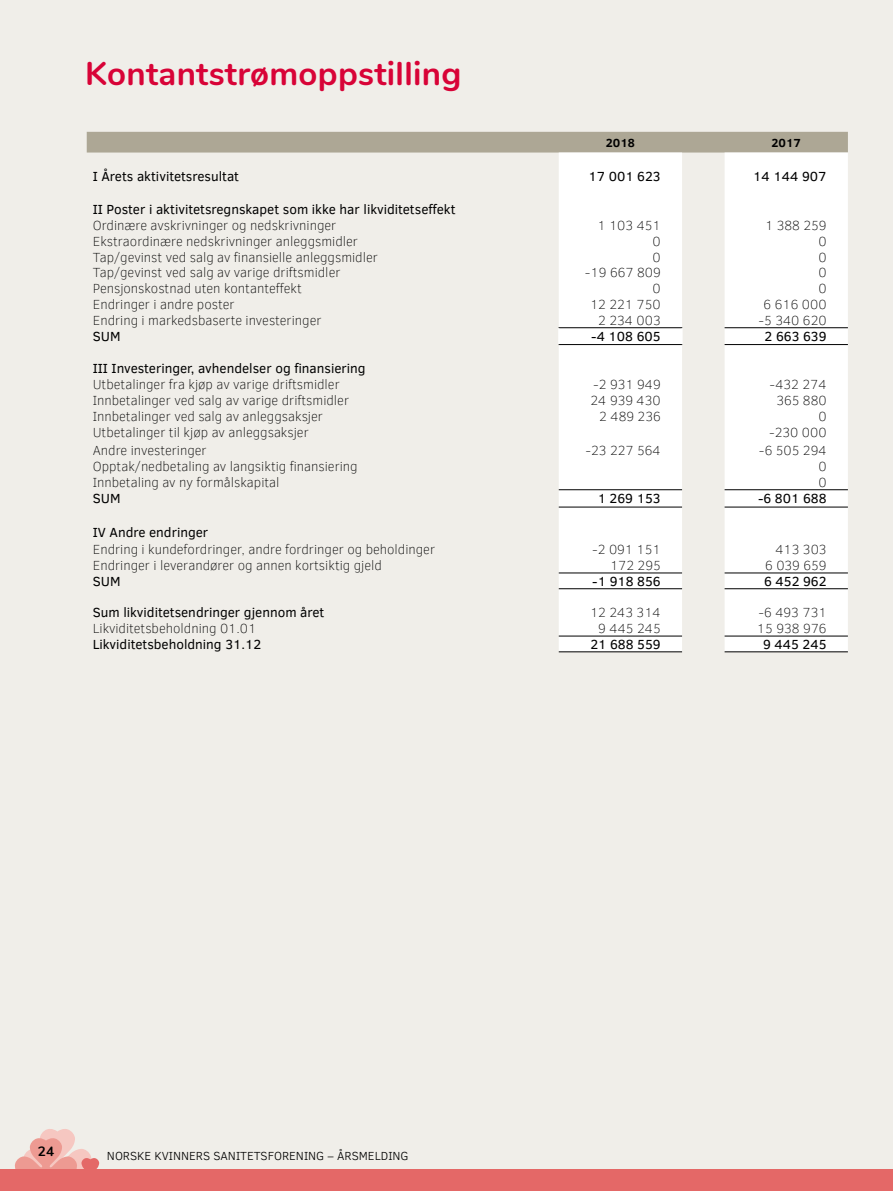
<style>
.page{position:relative;width:893px;height:1191px;background:#f0eee9}
.page>*{position:absolute;margin:0;border:0;box-sizing:border-box;transform-origin:0 0}
.t1{font:700 33px "Nunito";letter-spacing:.01em;color:#d80337}
.t2{font:100 13.5px "Clear Sans";color:#000}
.t3{font:13.5px "Clear Sans";color:#000}
.t4{font:700 13.5px "Nunito";color:#000}
.t5{font:300 12px "Clear Sans";color:#000}
.t6{font:700 12px "Clear Sans";color:#000}
</style>
<div class="page">
<svg style="left:15px;top:1129px;width:84px;height:40px"></svg>
<div style="left:0;top:1169px;width:893px;height:22px;background:#e46867"></div>
<div style="left:87px;top:132px;width:761px;height:20px;background:#ada795"></div>
<svg style="left:559px;top:152px;width:289px;height:500px;fill:#fff"></svg>
<hr style="left:559px;top:489px;width:123px;height:1px;background:#000">
<hr style="left:725px;top:489px;width:123px;height:1px;background:#000">
<hr style="left:559px;top:507px;width:123px;height:1px;background:#000">
<hr style="left:725px;top:507px;width:123px;height:1px;background:#000">
<hr style="left:559px;top:572px;width:123px;height:1px;background:#000">
<hr style="left:725px;top:572px;width:123px;height:1px;background:#000">
<hr style="left:559px;top:588px;width:123px;height:1px;background:#000">
<hr style="left:725px;top:588px;width:123px;height:1px;background:#000">
<hr style="left:559px;top:635px;width:123px;height:1px;background:#000">
<hr style="left:725px;top:635px;width:123px;height:1px;background:#000">
<hr style="left:559px;top:651px;width:123px;height:1px;background:#000">
<hr style="left:725px;top:651px;width:123px;height:1px;background:#000">
<hr style="left:559px;top:327px;width:123px;height:1px;background:#000">
<hr style="left:559px;top:344px;width:123px;height:1px;background:#000">
<svg style="left:558px;top:329px;width:1px;height:15px"></svg>
<svg style="left:682px;top:328px;width:1px;height:16px"></svg>
<hr style="left:725px;top:327px;width:123px;height:1px;background:#000">
<hr style="left:725px;top:344px;width:123px;height:1px;background:#000">
<h1 class="t1" style="left:85px;top:49px;width:378px">Kontantstrømoppstilling</h1>
<p class="t6" style="left:606px;top:134px;width:31px">2018</p>
<p class="t6" style="left:771px;top:134px;width:31px">2017</p>
<p class="t3" style="left:93px;top:167px;width:148px">I Årets aktivitetsresultat</p>
<p class="t3" style="left:588px;top:167px;width:74px">17 001 623</p>
<p class="t3" style="left:753px;top:167px;width:75px">14 144 907</p>
<p class="t3" style="left:93px;top:200px;width:364px">II Poster i aktivitetsregnskapet som ikke har likviditetseffekt</p>
<p class="t2" style="left:93px;top:216px;width:245px">Ordinære avskrivninger og nedskrivninger</p>
<p class="t2" style="left:597px;top:216px;width:65px">1 103 451</p>
<p class="t2" style="left:765px;top:216px;width:63px">1 388 259</p>
<p class="t2" style="left:93px;top:232px;width:267px">Ekstraordinære nedskrivninger anleggsmidler</p>
<p class="t2" style="left:653px;top:232px;width:10px">0</p>
<p class="t2" style="left:818px;top:232px;width:10px">0</p>
<p class="t2" style="left:93px;top:248px;width:287px">Tap/gevinst ved salg av finansielle anleggsmidler</p>
<p class="t2" style="left:653px;top:248px;width:10px">0</p>
<p class="t2" style="left:818px;top:248px;width:10px">0</p>
<p class="t2" style="left:93px;top:264px;width:249px">Tap/gevinst ved salg av varige driftsmidler</p>
<p class="t2" style="left:585px;top:264px;width:77px">-19 667 809</p>
<p class="t2" style="left:818px;top:264px;width:10px">0</p>
<p class="t2" style="left:93px;top:280px;width:211px">Pensjonskostnad uten kontanteffekt</p>
<p class="t2" style="left:653px;top:280px;width:10px">0</p>
<p class="t2" style="left:818px;top:280px;width:10px">0</p>
<p class="t2" style="left:93px;top:295px;width:143px">Endringer i andre poster</p>
<p class="t2" style="left:590px;top:295px;width:72px">12 221 750</p>
<p class="t2" style="left:764px;top:295px;width:64px">6 616 000</p>
<p class="t2" style="left:93px;top:311px;width:230px">Endring i markedsbaserte investeringer</p>
<p class="t2" style="left:598px;top:311px;width:64px">2 234 003</p>
<p class="t2" style="left:758px;top:311px;width:70px">-5 340 620</p>
<p class="t3" style="left:93px;top:327px;width:29px">SUM</p>
<p class="t3" style="left:591px;top:327px;width:71px">-4 108 605</p>
<p class="t3" style="left:764px;top:327px;width:64px">2 663 639</p>
<p class="t3" style="left:93px;top:359px;width:274px">III Investeringer, avhendelser og finansiering</p>
<p class="t2" style="left:93px;top:375px;width:249px">Utbetalinger fra kjøp av varige driftsmidler</p>
<p class="t2" style="left:593px;top:375px;width:69px">-2 931 949</p>
<p class="t2" style="left:770px;top:375px;width:59px">-432 274</p>
<p class="t2" style="left:93px;top:391px;width:258px">Innbetalinger ved salg av varige driftsmidler</p>
<p class="t2" style="left:591px;top:391px;width:72px">24 939 430</p>
<p class="t2" style="left:776px;top:391px;width:52px">365 880</p>
<p class="t2" style="left:93px;top:407px;width:232px">Innbetalinger ved salg av anleggsaksjer</p>
<p class="t2" style="left:599px;top:407px;width:63px">2 489 236</p>
<p class="t2" style="left:818px;top:407px;width:10px">0</p>
<p class="t2" style="left:93px;top:424px;width:218px">Utbetalinger til kjøp av anleggsaksjer</p>
<p class="t2" style="left:769px;top:424px;width:59px">-230 000</p>
<p class="t2" style="left:93px;top:441px;width:116px">Andre investeringer</p>
<p class="t2" style="left:585px;top:441px;width:77px">-23 227 564</p>
<p class="t2" style="left:759px;top:441px;width:69px">-6 505 294</p>
<p class="t2" style="left:93px;top:457px;width:267px">Opptak/nedbetaling av langsiktig finansiering</p>
<p class="t2" style="left:818px;top:457px;width:10px">0</p>
<p class="t2" style="left:93px;top:473px;width:188px">Innbetaling av ny formålskapital</p>
<p class="t2" style="left:818px;top:473px;width:10px">0</p>
<p class="t3" style="left:93px;top:489px;width:29px">SUM</p>
<p class="t3" style="left:598px;top:489px;width:65px">1 269 153</p>
<p class="t3" style="left:758px;top:489px;width:70px">-6 801 688</p>
<p class="t3" style="left:93px;top:523px;width:117px">IV Andre endringer</p>
<p class="t2" style="left:93px;top:540px;width:344px">Endring i kundefordringer, andre fordringer og beholdinger</p>
<p class="t2" style="left:592px;top:540px;width:70px">-2 091 151</p>
<p class="t2" style="left:775px;top:540px;width:53px">413 303</p>
<p class="t2" style="left:93px;top:556px;width:291px">Endringer i leverandører og annen kortsiktig gjeld</p>
<p class="t2" style="left:610px;top:556px;width:52px">172 295</p>
<p class="t2" style="left:765px;top:556px;width:63px">6 039 659</p>
<p class="t3" style="left:93px;top:572px;width:29px">SUM</p>
<p class="t3" style="left:592px;top:572px;width:70px">-1 918 856</p>
<p class="t3" style="left:764px;top:572px;width:64px">6 452 962</p>
<p class="t3" style="left:93px;top:603px;width:233px">Sum likviditetsendringer gjennom året</p>
<p class="t2" style="left:590px;top:604px;width:72px">12 243 314</p>
<p class="t2" style="left:758px;top:604px;width:70px">-6 493 731</p>
<p class="t2" style="left:93px;top:619px;width:165px">Likviditetsbeholdning 01.01</p>
<p class="t2" style="left:598px;top:619px;width:64px">9 445 245</p>
<p class="t2" style="left:757px;top:619px;width:71px">15 938 976</p>
<p class="t3" style="left:93px;top:635px;width:170px">Likviditetsbeholdning 31.12</p>
<p class="t3" style="left:590px;top:635px;width:72px">21 688 559</p>
<p class="t3" style="left:763px;top:635px;width:65px">9 445 245</p>
<p class="t4" style="left:38px;top:1140px;width:18px">24</p>
<p class="t5" style="left:107px;top:1148px;width:303px">NORSKE KVINNERS SANITETSFORENING – ÅRSMELDING</p>
</div>
